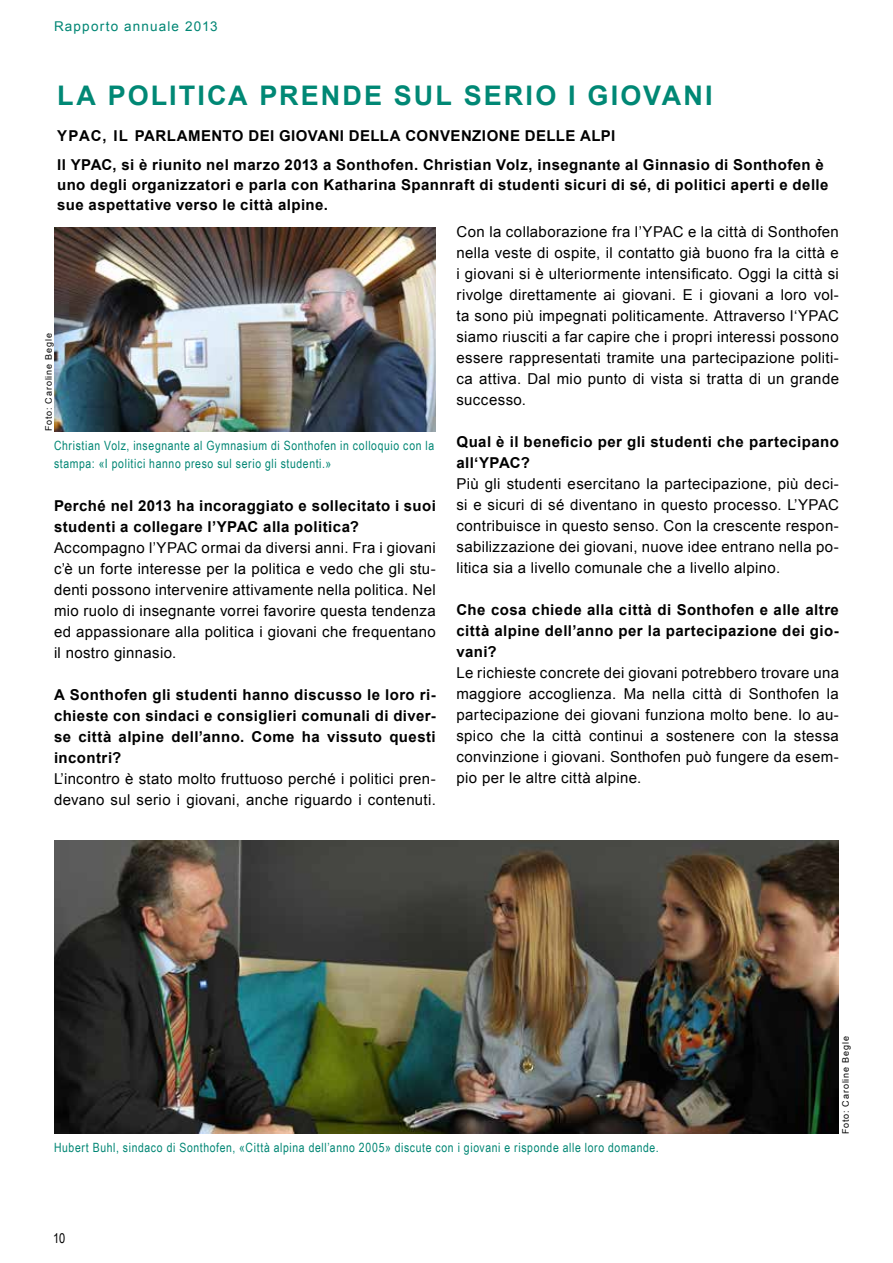
<style>
.page{position:relative;width:893px;height:1263px;background:#fff}
.page>*{position:absolute;margin:0;border:0;box-sizing:border-box;transform-origin:0 0}
.t1{font:700 27px "Arial";letter-spacing:.095em;color:#008875}
.t2{font:15px/21px "Arial";letter-spacing:.025em;color:#000;text-align:justify}
.t3{font:700 15px/21px "Arial";letter-spacing:.03em;color:#000}
.t4{font:13.5px "Arial";letter-spacing:.085em;color:#008674}
.t5{font:13.5px "Arial Narrow";color:#000}
.t6{font:12.75px/18px "Arial Narrow";letter-spacing:.05em;color:#008674}
.t7{font:9px "Arial";letter-spacing:.1em;color:#000}
</style>
<div class="page">
<img style="left:54px;top:228px;width:382px;height:204px">
<img style="left:54px;top:840px;width:785px;height:293px">
<p class="t4" style="left:54px;top:17px;width:165px">Rapporto annuale 2013</p>
<h1 class="t1" style="left:57px;top:77px;width:69px">La politica</h1>
<h1 class="t1" style="left:259px;top:77px;width:21px">prende</h1>
<h1 class="t1" style="left:394px;top:77px;width:89px">sul serio</h1>
<h1 class="t1" style="left:568px;top:77px;width:60px">i giovani</h1>
<p class="t3" style="left:57px;top:125px;width:12px">Ypac</p>
<p class="t3" style="left:103px;top:125px;width:54px">, IL Parlamento</p>
<p class="t3" style="left:248px;top:125px;width:9px">dei</p>
<p class="t3" style="left:279px;top:125px;width:22px">giovani</p>
<p class="t3" style="left:349px;top:125px;width:12px">della</p>
<p class="t3" style="left:406px;top:125px;width:23px">Convenzione</p>
<p class="t3" style="left:525px;top:125px;width:11px">delle</p>
<p class="t3" style="left:57px;top:121px;width:768px;line-height:29.2px;text-indent:523px">Alpi<br>Il YPAC, si è riunito nel marzo 2013 a Sonthofen. Christian Volz, insegnante al Ginnasio di Sonthofen è</p>
<p class="t3" style="left:57px;top:175px;width:773px;line-height:20.2px">uno degli organizzatori e parla con Katharina Spannraft di studenti sicuri di sé, di politici aperti e delle sue aspettative verso le città alpine.</p>
<p class="t2" style="left:456px;top:221px;width:384px">Con la collaborazione fra l’YPAC e la città di Sonthofen nella veste di ospite, il contatto già buono fra la città e i giovani si è ulteriormente intensificato. Oggi la città si rivolge direttamente ai giovani. E i giovani a loro vol&shy;ta sono più impegnati politicamente. Attraverso l‘YPAC siamo riusciti a far capire che i propri interessi possono essere rappresentati tramite una partecipazione politi&shy;ca attiva. Dal mio punto di vista si tratta di un grande successo.</p>
<p class="t3" style="left:456px;top:431px;width:384px">Qual è il beneficio per gli studenti che partecipano all‘YPAC?</p>
<p class="t2" style="left:456px;top:473px;width:384px">Più gli studenti esercitano la partecipazione, più deci&shy;si e sicuri di sé diventano in questo processo. L’YPAC contribuisce in questo senso. Con la crescente respon&shy;sabilizzazione dei giovani, nuove idee entrano nella po&shy;litica sia a livello comunale che a livello alpino.</p>
<p class="t3" style="left:456px;top:599px;width:384px;text-align:justify">Che cosa chiede alla città di Sonthofen e alle altre città alpine dell’anno per la partecipazione dei gio&shy;vani?</p>
<p class="t2" style="left:456px;top:662px;width:384px">Le richieste concrete dei giovani potrebbero trovare una maggiore accoglienza. Ma nella città di Sonthofen la partecipazione dei giovani funziona molto bene. Io au&shy;spico che la città continui a sostenere con la stessa convinzione i giovani. Sonthofen può fungere da esem&shy;pio per le altre città alpine.</p>
<p class="t7" style="left:43px;top:431px;width:100px;rotate:-90deg">Foto: Caroline Begle</p>
<p class="t6" style="left:54px;top:436px;width:382px">Christian Volz, insegnante al Gymnasium di Sonthofen in colloquio con la stampa: «I politici hanno preso sul serio gli studenti.»</p>
<p class="t3" style="left:54px;top:495px;width:383px">Perché nel 2013 ha incoraggiato e sollecitato i suoi studenti a collegare l’YPAC alla politica?</p>
<p class="t2" style="left:54px;top:537px;width:383px">Accompagno l’YPAC ormai da diversi anni. Fra i giovani c’è un forte interesse per la politica e vedo che gli stu&shy;denti possono intervenire attivamente nella politica. Nel mio ruolo di insegnante vorrei favorire questa tendenza ed appassionare alla politica i giovani che frequentano il nostro ginnasio.</p>
<p class="t3" style="left:54px;top:684px;width:383px;text-align:justify">A Sonthofen gli studenti hanno discusso le loro ri&shy;chieste con sindaci e consiglieri comunali di diver&shy;se città alpine dell’anno. Come ha vissuto questi incontri?</p>
<p class="t2" style="left:54px;top:768px;width:383px">L’incontro è stato molto fruttuoso perché i politici pren&shy;devano sul serio i giovani, anche riguardo i contenuti.</p>
<p class="t6" style="left:54px;top:1138px;width:606px">Hubert Buhl, sindaco di Sonthofen, «Città alpina dell’anno 2005» discute con i giovani e risponde alle loro domande.</p>
<p class="t5" style="left:53px;top:1228px;width:14px">10</p>
<p class="t7" style="left:840px;top:1134px;width:100px;rotate:-90deg">Foto: Caroline Begle</p>
</div>
